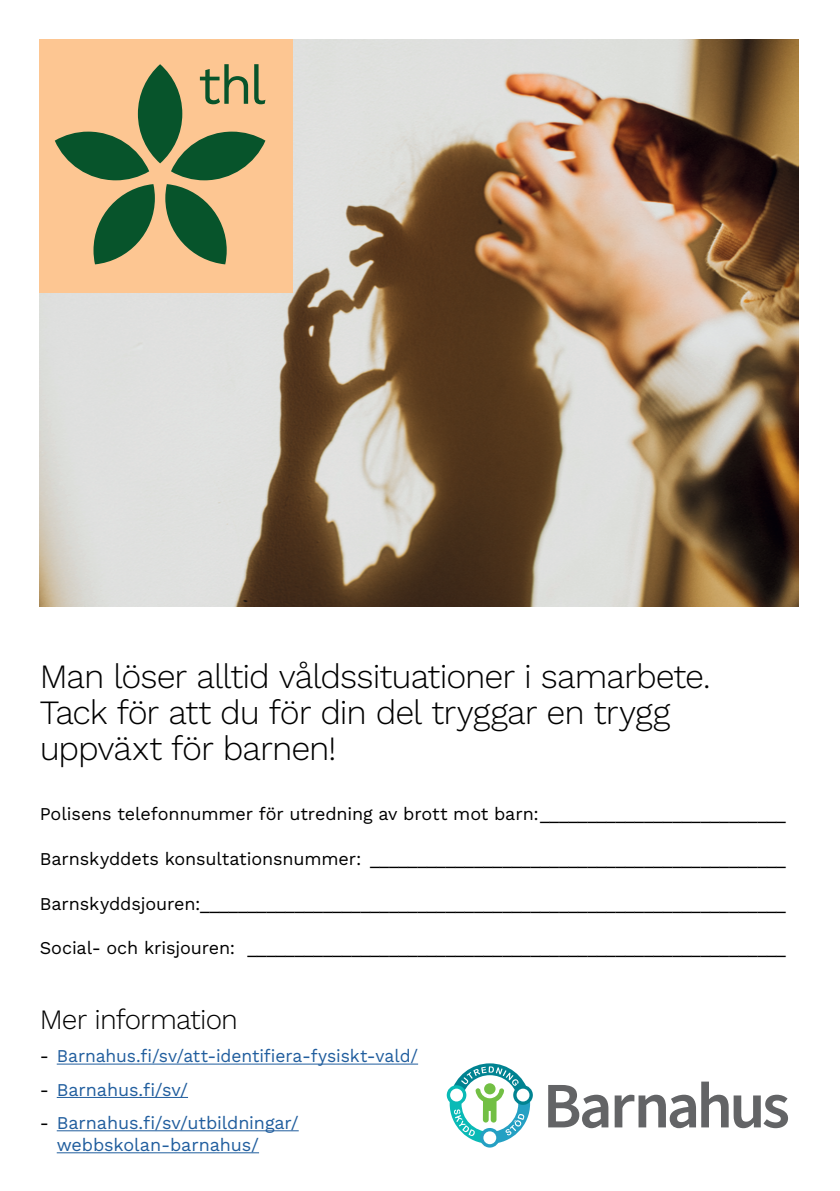
<style>
.page{position:relative;width:840px;height:1191px;background:#fff}
.page>*{position:absolute;margin:0;border:0;box-sizing:border-box;transform-origin:0 0}
.t1{font:300 34px/36px "Work Sans";letter-spacing:-.03em;color:#000}
.HE_Ingressi{font:300 28px "Work Sans";letter-spacing:-.03em;color:#000}
.HE_Ingressi-2{font:18px "Work Sans";letter-spacing:-.005em;color:#000}
.HE_Ingressi-3{font:18px/22px "Work Sans";letter-spacing:-.005em;color:#215e9e}
.s1{color:#000}
</style>
<div class="page">
<img style="left:40px;top:40px;width:758px;height:567px">
<div style="left:40px;top:40px;width:253px;height:253px;background:#fdc692"></div>
<svg style="left:55px;top:64px;width:210px;height:200px"></svg>
<svg style="left:548px;top:1081px;width:239px;height:47px"></svg>
<div style="left:513px;top:1085px;width:19px;height:19px;background:#008391;border-radius:50%"></div>
<svg style="left:446px;top:1085px;width:20px;height:19px"></svg>
<svg style="left:479px;top:1128px;width:20px;height:19px"></svg>
<svg style="left:449px;top:1063px;width:81px;height:80px"></svg>
<hr style="left:57px;top:1063px;width:361px;height:1px;background:#215e9e">
<hr style="left:57px;top:1097px;width:131px;height:1px;background:#215e9e">
<hr style="left:57px;top:1130px;width:241px;height:1px;background:#215e9e">
<hr style="left:57px;top:1152px;width:202px;height:1px;background:#215e9e">
<p class="t1" style="left:40px;top:656px;width:672px">Man löser alltid våldssituationer i samarbete.<br>Tack för att du för din del tryggar en trygg uppväxt för barnen!</p>
<p class="HE_Ingressi-2" style="left:40px;top:800px;width:747px">Polisens telefonnummer för utredning av brott mot barn:__________________________</p>
<p class="HE_Ingressi-2" style="left:40px;top:845px;width:747px">Barnskyddets konsultationsnummer: ____________________________________________</p>
<p class="HE_Ingressi-2" style="left:40px;top:889px;width:747px">Barnskyddsjouren:______________________________________________________________</p>
<p class="HE_Ingressi-2" style="left:40px;top:934px;width:747px">Social- och krisjouren: _________________________________________________________</p>
<p class="HE_Ingressi" style="left:40px;top:998px;width:200px">Mer information</p>
<p class="HE_Ingressi-3" style="left:40px;top:1044px;width:379px"><span class="s1">-</span> Barnahus.fi/sv/att- identifiera-fysiskt-vald/</p>
<p class="HE_Ingressi-3" style="left:40px;top:1077px;width:150px"><span class="s1">-</span> Barnahus.fi/sv/</p>
<p class="HE_Ingressi-3" style="left:57px;top:1111px;width:243px;text-indent:-17px"><span class="s1">--</span>Barnahus.fi/sv/utbildningar/ webbskolan- barnahus/</p>
</div>
